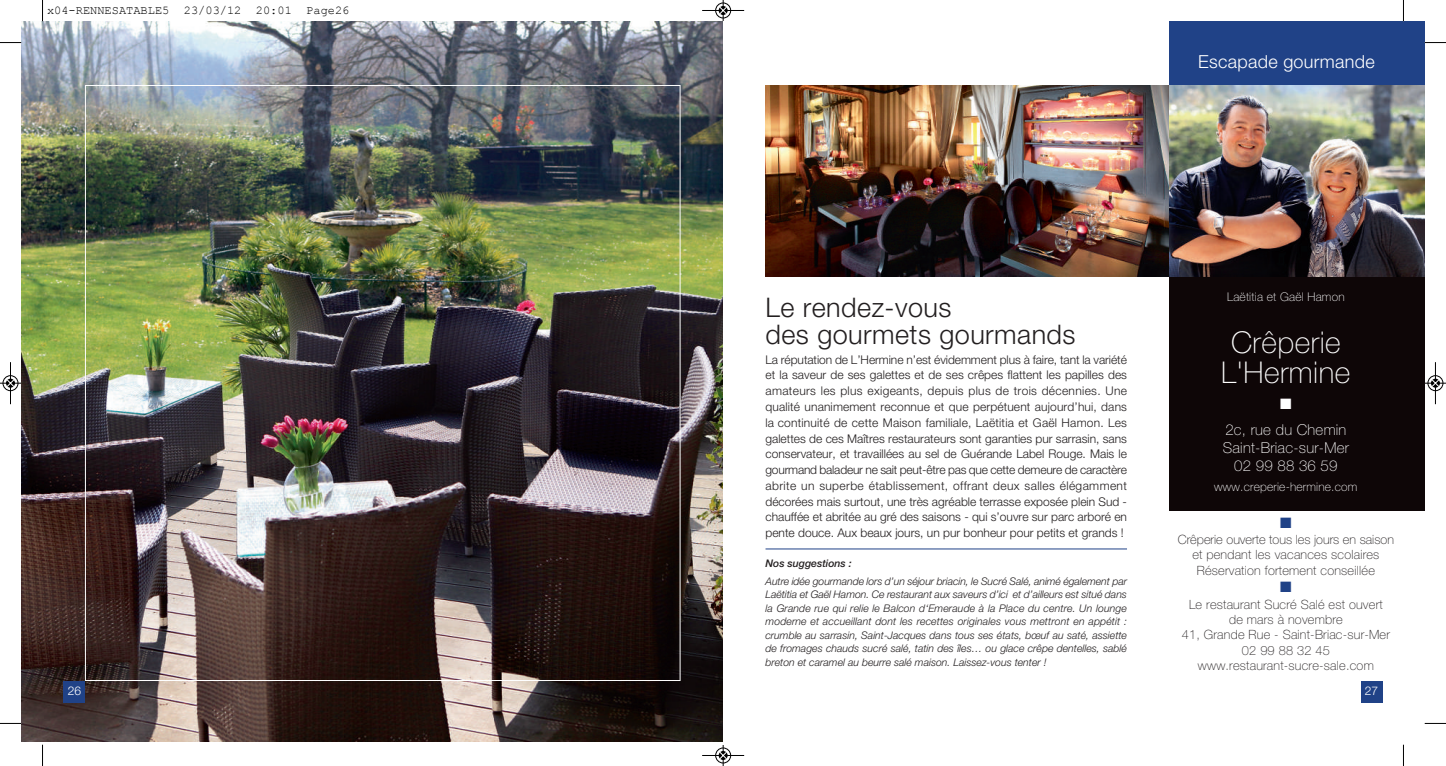
<style>
.page{position:relative;width:1446px;height:766px;background:#fff}
.page>*{position:absolute;margin:0;border:0;box-sizing:border-box;transform-origin:0 0}
.t1{font:100 30px/30px "Helvetica Neue LT Std";letter-spacing:.015em;color:#fff;text-align:center}
.t2{font:300 27px/26.5px "Helvetica Neue LT Std";letter-spacing:.015em;color:#231f20}
.t3{font:300 18px "Helvetica Neue LT Std";letter-spacing:.015em;color:#fff}
.t4{font:100 15px/18px "Helvetica Neue LT Std";letter-spacing:.015em;color:#fff;text-align:center}
.t5{font:15px "Zapf Dingbats ITC";color:#204287}
.t6{font:15px "Zapf Dingbats ITC";color:#fff}
.t7{font:100 12.75px/15.3px "Helvetica Neue LT Std";letter-spacing:.015em;color:#231f20;text-align:center}
.t8{font:300 12px/15.8px "Helvetica Neue LT Std";color:#231f20;text-align:justify}
.t9{font:100 12px "Helvetica Neue LT Std";letter-spacing:.015em;color:#fff}
.t10{font:12px "Courier New";color:#000}
.t11{font:300 12px "Helvetica Neue LT Std";color:#fff}
.t12{font:italic 300 10.5px/13.5px "Helvetica Neue LT Std";color:#231f20;text-align:justify}
.t13{font:italic 500 10.5px "Helvetica Neue LT Std";color:#231f20}
</style>
<div class="page">
<img style="left:765px;top:85px;width:404px;height:191px">
<div style="left:1169px;top:276px;width:255px;height:234px;background:#0e0607"></div>
<div style="left:1169px;top:21px;width:255px;height:255px;background:#204287"></div>
<img style="left:1169px;top:85px;width:255px;height:191px">
<div style="left:1361px;top:680px;width:21px;height:22px;background:#204287"></div>
<hr style="left:765px;top:548px;width:362px;height:1px;background:#204287">
<img style="left:21px;top:21px;width:702px;height:720px">
<div style="left:64px;top:680px;width:21px;height:22px;background:#204287"></div>
<svg style="left:42px;top:0;width:1px;height:21px"></svg>
<svg style="left:0;top:42px;width:21px;height:1px"></svg>
<svg style="left:1403px;top:0;width:1px;height:21px"></svg>
<svg style="left:1424px;top:42px;width:22px;height:1px"></svg>
<svg style="left:42px;top:744px;width:1px;height:21px"></svg>
<svg style="left:0;top:722px;width:21px;height:2px"></svg>
<svg style="left:1403px;top:744px;width:1px;height:21px"></svg>
<svg style="left:1424px;top:722px;width:22px;height:2px"></svg>
<div style="left:715px;top:2px;width:16px;height:16px;border:1px solid #fff;border-radius:50%"></div>
<hr style="left:702px;top:10px;width:42px;height:1px;background:#000">
<div style="left:715px;top:3px;width:16px;height:15px;border:1px solid #000;border-radius:50%"></div>
<svg style="left:719px;top:0;width:8px;height:21px"></svg>
<hr style="left:702px;top:755px;width:42px;height:1px;background:#000">
<div style="left:715px;top:747px;width:16px;height:16px;border:1px solid #000;border-radius:50%"></div>
<svg style="left:719px;top:745px;width:8px;height:20px"></svg>
<hr style="left:10px;top:362px;width:1px;height:42px;background:#000">
<div style="left:3px;top:375px;width:15px;height:16px;border:1px solid #000;border-radius:50%"></div>
<svg style="left:0;top:379px;width:21px;height:8px"></svg>
<hr style="left:1435px;top:362px;width:1px;height:42px;background:#000">
<div style="left:1427px;top:375px;width:16px;height:16px;border:1px solid #000;border-radius:50%"></div>
<svg style="left:1425px;top:379px;width:21px;height:8px"></svg>
<p class="t10" style="left:47px;top:4px;width:304px">x04-RENNESATABLE5 23/03/12 20:01 Page26</p>
<p class="t11" style="left:68px;top:686px;width:15px">26</p>
<h3 class="t3" style="left:1198px;top:55px;width:178px">Escapade gourmande</h3>
<h2 class="t2" style="left:765px;top:297px;width:311px">Le rendez-vous<br>des gourmets gourmands</h2>
<p class="t8" style="left:765px;top:352px;width:363px">La réputation de L’Hermine n’est évidemment plus à faire, tant la variété et la saveur de ses galettes et de ses crêpes flattent les papilles des amateurs les plus exigeants, depuis plus de trois décennies. Une qualité unanimement reconnue et que perpétuent aujourd’hui, dans la continuité de cette Maison familiale, Laëtitia et Gaël Hamon. Les galettes de ces Maîtres restaurateurs sont garanties pur sarrasin, sans conservateur, et travaillées au sel de Guérande Label Rouge. Mais le gourmand baladeur ne sait peut-être pas que cette demeure de caractère abrite un superbe établissement, offrant deux salles élégamment décorées mais surtout, une très agréable terrasse exposée plein Sud - chauffée et abritée au gré des saisons - qui s’ouvre sur parc arboré en pente douce. Aux beaux jours, un pur bonheur pour petits et grands !</p>
<p class="t13" style="left:765px;top:559px;width:88px">Nos suggestions :</p>
<p class="t12" style="left:765px;top:575px;width:363px">Autre idée gourmande lors d’un séjour briacin, le Sucré Salé, animé également par Laëtitia et Gaël Hamon. Ce restaurant aux saveurs d’ici et d’ailleurs est situé dans la Grande rue qui relie le Balcon d‘Emeraude à la Place du centre. Un lounge moderne et accueillant dont les recettes originales vous mettront en appétit : crumble au sarrasin, Saint-Jacques dans tous ses états, bœuf au saté, assiette de fromages chauds sucré salé, tatin des îles… ou glace crêpe dentelles, sablé breton et caramel au beurre salé maison. Laissez-vous tenter !</p>
<p class="t9" style="left:1227px;top:293px;width:119px">Laëtitia et Gaël Hamon</p>
<h1 class="t1" style="left:1221px;top:330px;width:131px">Crêperie<br>L'Hermine</h1>
<p class="t6" style="left:1280px;top:396px;width:13px">■</p>
<p class="t4" style="left:1223px;top:422px;width:128px">2c, rue du Chemin<br>Saint-Briac-sur-Mer<br>02 99 88 36 59</p>
<p class="t9" style="left:1214px;top:482px;width:145px">www.creperie-hermine.com</p>
<p class="t5" style="left:1280px;top:516px;width:13px">■</p>
<p class="t7" style="left:1178px;top:533px;width:218px">Crêperie ouverte tous les jours en saison et pendant les vacances scolaires<br>Réservation fortement conseillée</p>
<p class="t5" style="left:1280px;top:580px;width:13px">■</p>
<p class="t7" style="left:1182px;top:597px;width:210px">Le restaurant Sucré Salé est ouvert de mars à novembre<br>41, Grande Rue - Saint-Briac-sur-Mer<br>02 99 88 32 45 www.restaurant-sucre-sale.com</p>
<p class="t11" style="left:1365px;top:686px;width:15px">27</p>
</div>
